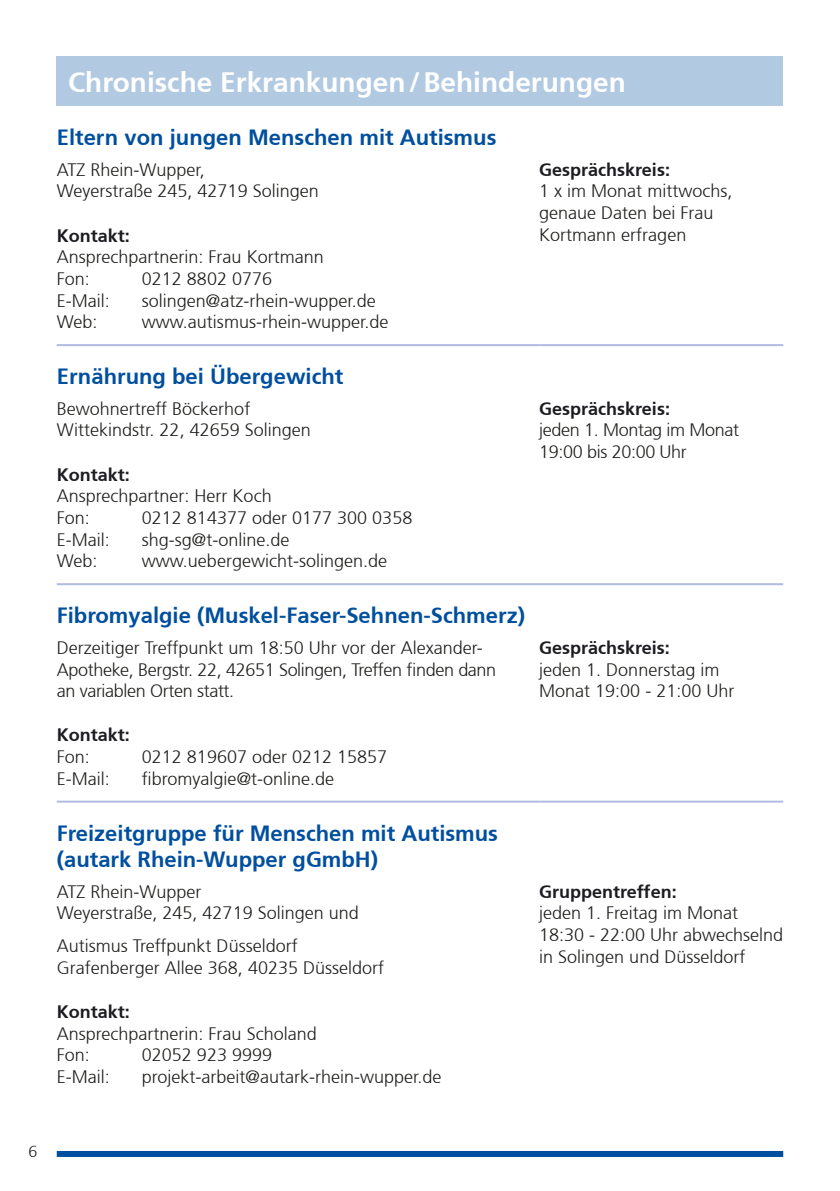
<style>
.page{position:relative;width:840px;height:1191px;background:#fff}
.page>*{position:absolute;margin:0;border:0;box-sizing:border-box;transform-origin:0 0}
.t1{font:700 28px "Frutiger";color:#fff}
.t2{font:700 22px/26.4px "Frutiger";color:#004f9f}
.t3{font:300 18px/21.6px "Frutiger";color:#1d1d1b}
.t4{font:300 18px/21.6px "Frutiger";letter-spacing:-.02em;color:#1d1d1b}
.t5{font:700 18px "Frutiger";color:#1c1c21}
.t6{font:300 16px "Frutiger";color:#1d1d1b}
</style>
<div class="page">
<hr style="left:57px;top:344px;width:482px;height:2px;background:#b1bae0">
<hr style="left:539px;top:344px;width:243px;height:2px;background:#b1bae0">
<hr style="left:57px;top:583px;width:482px;height:2px;background:#b1bae0">
<hr style="left:539px;top:583px;width:243px;height:2px;background:#b1bae0">
<hr style="left:57px;top:800px;width:482px;height:2px;background:#b1bae0">
<hr style="left:539px;top:800px;width:243px;height:2px;background:#b1bae0">
<div style="left:57px;top:1151px;width:725px;height:6px;background:#004f9f"></div>
<div style="left:56px;top:56px;width:727px;height:50px;background:#b2c9e2"></div>
<h1 class="t1" style="left:68px;top:66px;width:559px">Chronische Erkrankungen/Behinderungen</h1>
<p class="t2" style="left:57px;top:124px;width:441px">Eltern von jungen Menschen mit Autismus</p>
<p class="t3" style="left:57px;top:159px;width:263px">ATZ Rhein-Wupper,<br>Weyerstraße 245, 42719 Solingen</p>
<p class="t5" style="left:57px;top:225px;width:75px">Kontakt:</p>
<p class="t3" style="left:57px;top:246px;width:268px">Ansprechpartnerin: Frau Kortmann<br>Fon:</p>
<p class="t5" style="left:539px;top:159px;width:132px">Gesprächskreis:</p>
<p class="t3" style="left:539px;top:181px;width:195px">1 x im Monat mittwochs, genaue Daten bei Frau<br>Kortmann erfragen</p>
<p class="t3" style="left:142px;top:268px;width:132px">0212 8802 0776</p>
<p class="t3" style="left:57px;top:290px;width:54px">E-Mail:</p>
<p class="t3" style="left:142px;top:290px;width:235px">solingen@atz-rhein-wupper.de</p>
<p class="t3" style="left:57px;top:311px;width:42px">Web:</p>
<p class="t3" style="left:142px;top:311px;width:248px">www.autismus-rhein-wupper.de</p>
<p class="t2" style="left:57px;top:363px;width:288px">Ernährung bei Übergewicht</p>
<p class="t3" style="left:57px;top:398px;width:255px">Bewohnertreff Böckerhof<br>Wittekindstr. 22, 42659 Solingen</p>
<p class="t5" style="left:57px;top:464px;width:75px">Kontakt:</p>
<p class="t3" style="left:57px;top:485px;width:216px">Ansprechpartner: Herr Koch<br>Fon:</p>
<p class="t3" style="left:142px;top:507px;width:272px">0212 814377 oder 0177 300 0358</p>
<p class="t3" style="left:57px;top:529px;width:54px">E-Mail:</p>
<p class="t3" style="left:142px;top:529px;width:149px">shg-sg@t-online.de</p>
<p class="t3" style="left:57px;top:550px;width:42px">Web:</p>
<p class="t3" style="left:142px;top:550px;width:247px">www.uebergewicht-solingen.de</p>
<p class="t2" style="left:57px;top:602px;width:469px">Fibromyalgie (Muskel-Faser-Sehnen-Schmerz)</p>
<p class="t4" style="left:57px;top:637px;width:441px">Derzeitiger Treffpunkt um 18:50 Uhr vor der Alexander--<br>Apotheke, Bergstr. 22, 42651 Solingen, Treffen finden dann an variablen Orten statt.</p>
<p class="t5" style="left:57px;top:724px;width:75px">Kontakt:</p>
<p class="t3" style="left:57px;top:746px;width:35px">Fon:</p>
<p class="t3" style="left:142px;top:746px;width:247px">0212 819607 oder 0212 15857</p>
<p class="t3" style="left:57px;top:768px;width:54px">E-Mail:</p>
<p class="t3" style="left:142px;top:768px;width:194px">fibromyalgie@t-online.de</p>
<p class="t2" style="left:57px;top:820px;width:442px">Freizeitgruppe für Menschen mit Autismus (autark Rhein-Wupper gGmbH)</p>
<p class="t3" style="left:57px;top:881px;width:303px">ATZ Rhein-Wupper<br>Weyerstraße, 245, 42719 Solingen und</p>
<p class="t3" style="left:57px;top:935px;width:329px">Autismus Treffpunkt Düsseldorf<br>Grafenberger Allee 368, 40235 Düsseldorf</p>
<p class="t5" style="left:57px;top:1001px;width:75px">Kontakt:</p>
<p class="t3" style="left:57px;top:1023px;width:261px">Ansprechpartnerin: Frau Scholand<br>Fon:</p>
<p class="t3" style="left:142px;top:1044px;width:132px">02052 923 9999</p>
<p class="t3" style="left:57px;top:1066px;width:54px">E-Mail:</p>
<p class="t3" style="left:142px;top:1066px;width:301px">projekt-arbeit@autark-rhein-wupper.de</p>
<p class="t5" style="left:539px;top:398px;width:132px">Gesprächskreis:</p>
<p class="t4" style="left:539px;top:420px;width:201px">jeden 1. Montag im Monat<br>19:00 bis 20:00 Uhr</p>
<p class="t5" style="left:539px;top:637px;width:132px">Gesprächskreis:</p>
<p class="t3" style="left:539px;top:659px;width:197px">jeden 1. Donnerstag im<br>Monat 19:00 - 21:00 Uhr</p>
<p class="t5" style="left:539px;top:881px;width:139px">Gruppentreffen:</p>
<p class="t3" style="left:539px;top:902px;width:245px">jeden 1. Freitag im Monat<br>18:30 - 22:00 Uhr abwechselnd in Solingen und Düsseldorf</p>
<p class="t6" style="left:28px;top:1142px;width:10px">6</p>
</div>
